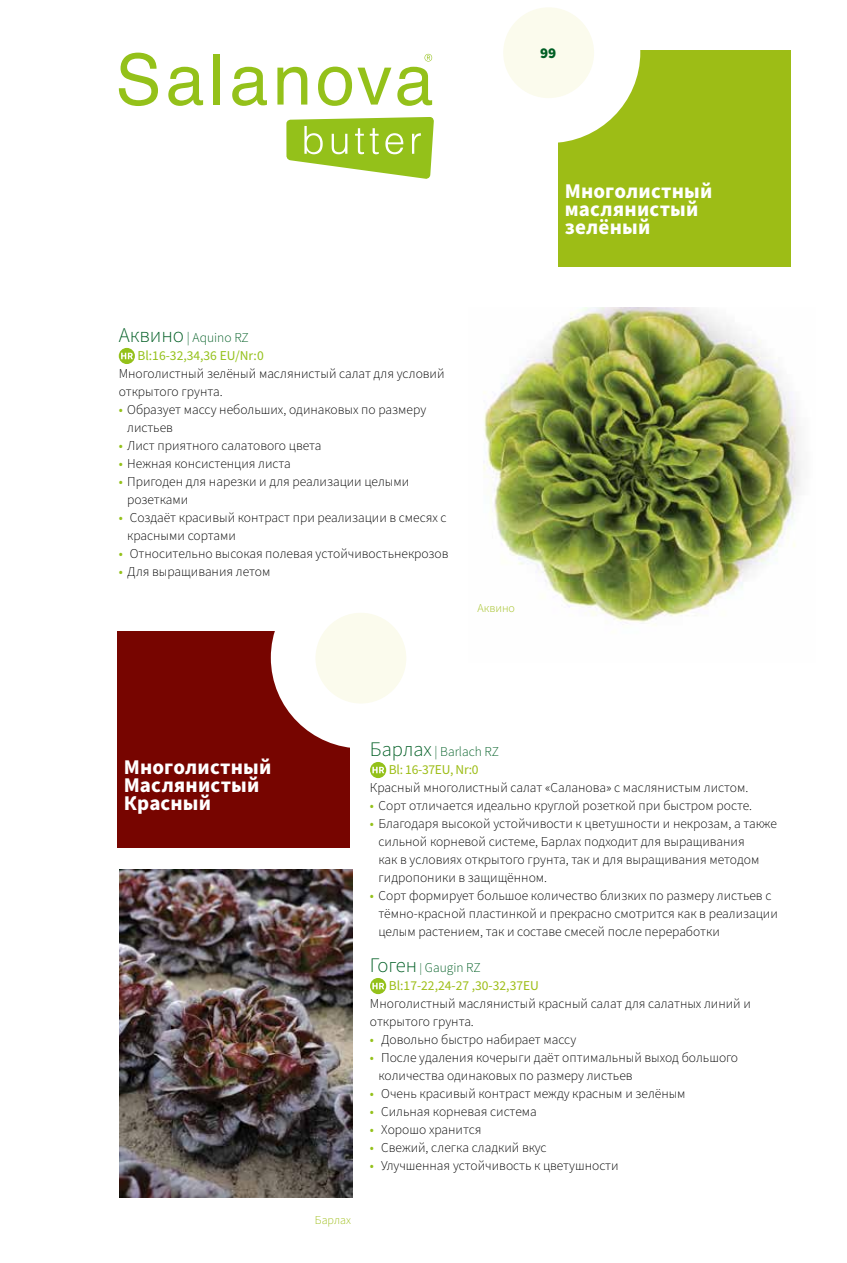
<style>
.page{position:relative;width:847px;height:1263px;background:#fff}
.page>*{position:absolute;margin:0;border:0;box-sizing:border-box;transform-origin:0 0}
.t1{font:700 21px/18px "Source Sans Pro";letter-spacing:.005em;color:#fff}
.t2{font:900 15px "Source Sans Pro";color:#005e24}
.t3{font:300 13.5px/18px "Source Sans Pro";color:#000}
.t4{font:13.5px/18px "Source Sans Pro";color:#9dbd16}
.t5{font:13.5px/18px "Source Sans Pro";color:#94c11a}
.t6{font:13.5px/18px "Source Sans Pro";letter-spacing:-.02em;color:#9dbd16;text-align:center}
.t7{font:300 12px "Source Sans Pro";color:#9dbd16}
.s1{font-weight:300;font-size:21px;color:#005e24}
.s2{font-weight:300;color:#005e24}
.s3{font-weight:400;color:#94c11a}
.s4{font-weight:300;font-size:20.7px;color:#005e24}
.s5{font-weight:300;font-size:12px;color:#005e24}
</style>
<div class="page">
<div style="left:558px;top:51px;width:232px;height:216px;background:#9dbd16"></div>
<svg style="left:119px;top:348px;width:16px;height:16px"></svg>
<svg style="left:121px;top:353px;width:12px;height:6px"></svg>
<div style="left:117px;top:631px;width:233px;height:216px;background:#770500"></div>
<div style="left:271px;top:567px;width:181px;height:181px;background:#fff;border-radius:50%"></div>
<div style="left:315px;top:613px;width:91px;height:90px;background:#fbfbed;border-radius:50%"></div>
<svg style="left:370px;top:762px;width:16px;height:16px"></svg>
<svg style="left:372px;top:767px;width:12px;height:6px"></svg>
<svg style="left:370px;top:978px;width:16px;height:16px"></svg>
<svg style="left:372px;top:983px;width:12px;height:6px"></svg>
<img style="left:120px;top:869px;width:232px;height:328px">
<img style="left:483px;top:307px;width:319px;height:319px">
<svg style="left:119px;top:53px;width:39px;height:53px"></svg>
<svg style="left:168px;top:67px;width:35px;height:39px"></svg>
<div style="left:214px;top:54px;width:6px;height:51px;background:#94c11a"></div>
<svg style="left:232px;top:67px;width:35px;height:39px"></svg>
<svg style="left:277px;top:67px;width:30px;height:38px"></svg>
<svg style="left:318px;top:67px;width:73px;height:39px"></svg>
<svg style="left:397px;top:54px;width:35px;height:52px"></svg>
<svg style="left:286px;top:117px;width:147px;height:62px"></svg>
<svg style="left:555px;top:12px;width:85px;height:131px"></svg>
<div style="left:503px;top:7px;width:90px;height:91px;background:#fbfbed;border-radius:50%"></div>
<p class="t2" style="left:540px;top:43px;width:18px">99</p>
<p class="t5" style="left:137px;top:329px;width:128px;text-indent:-19px"><span class="s1">Аквино</span> <span class="s2">| Aquino RZ<br></span>Bl:16-32,34,36 EU/Nr:0</p>
<p class="t3" style="left:119px;top:365px;width:327px">Многолистный зелёный маслянистый салат для условий открытого грунта.</p>
<p class="t3" style="left:127px;top:401px;width:300px;text-indent:-9px"><span class="s3">•</span> Образует массу небольших, одинаковых по размеру листьев</p>
<p class="t3" style="left:119px;top:437px;width:204px"><span class="s3">•</span> Лист приятного салатового цвета</p>
<p class="t3" style="left:119px;top:455px;width:173px"><span class="s3">•</span> Нежная консистенция листа</p>
<p class="t3" style="left:127px;top:473px;width:283px;text-indent:-9px"><span class="s3">•</span> Пригоден для нарезки и для реализации целыми розетками</p>
<p class="t3" style="left:127px;top:509px;width:321px;text-indent:-9px"><span class="s3">•</span> Создаёт красивый контраст при реализации в смесях с красными сортами</p>
<p class="t3" style="left:119px;top:545px;width:331px"><span class="s3">•</span> Относительно высокая полевая устойчивостьнекрозов</p>
<p class="t3" style="left:119px;top:563px;width:153px"><span class="s3">•</span> Для выращивания летом</p>
<p class="t7" style="left:477px;top:600px;width:39px">Аквино</p>
<h1 class="t1" style="left:564px;top:183px;width:149px">Многолистный маслянистый зелёный</h1>
<h1 class="t1" style="left:124px;top:759px;width:149px">Многолистный<br>Маслянистый<br>Красный</h1>
<p class="t7" style="left:315px;top:1212px;width:37px">Барлах</p>
<p class="t6" style="left:370px;top:743px;width:130px"><span class="s4">Барлах</span> <span class="s2">| Barlach RZ<br></span>Bl: 16-37EU, Nr:0</p>
<p class="t3" style="left:370px;top:779px;width:379px">Красный многолистный салат «Саланова» с маслянистым листом.</p>
<p class="t3" style="left:370px;top:797px;width:383px"><span class="s3">•</span> Сорт отличается идеально круглой розеткой при быстром росте.</p>
<p class="t3" style="left:378px;top:815px;width:400px;text-indent:-9px"><span class="s3">•</span> Благодаря высокой устойчивости к цветушности и некрозам, а также сильной корневой системе, Барлах подходит для выращивания<br>как в условиях открытого грунта, так и для выращивания методом гидропоники в защищённом.</p>
<p class="t3" style="left:378px;top:887px;width:400px;text-indent:-9px"><span class="s3">•</span> Сорт формирует большое количество близких по размеру листьев с тёмно-красной пластинкой и прекрасно смотрится как в реализации целым растением, так и составе смесей после переработки</p>
<p class="t4" style="left:388px;top:959px;width:151px;text-indent:-19px"><span class="s4">Гоген</span> <span class="s5">|</span> <span class="s2">Gaugin RZ<br></span>Bl:17-22,24-27 ,30-32,37EU</p>
<p class="t3" style="left:370px;top:995px;width:382px">Многолистный маслянистый красный салат для салатных линий и открытого грунта.</p>
<p class="t3" style="left:370px;top:1031px;width:208px"><span class="s3">•</span> Довольно быстро набирает массу</p>
<p class="t3" style="left:378px;top:1049px;width:361px;text-indent:-9px"><span class="s3">•</span> После удаления кочерыги даёт оптимальный выход большого количества одинаковых по размеру листьев</p>
<p class="t3" style="left:370px;top:1085px;width:317px"><span class="s3">•</span> Очень красивый контраст между красным и зелёным</p>
<p class="t3" style="left:370px;top:1103px;width:168px"><span class="s3">•</span> Сильная корневая система</p>
<p class="t3" style="left:370px;top:1121px;width:113px"><span class="s3">•</span> Хорошо хранится</p>
<p class="t3" style="left:370px;top:1139px;width:178px"><span class="s3">•</span> Свежий, слегка сладкий вкус</p>
<p class="t3" style="left:370px;top:1157px;width:250px"><span class="s3">•</span> Улучшенная устойчивость к цветушности</p>
</div>
